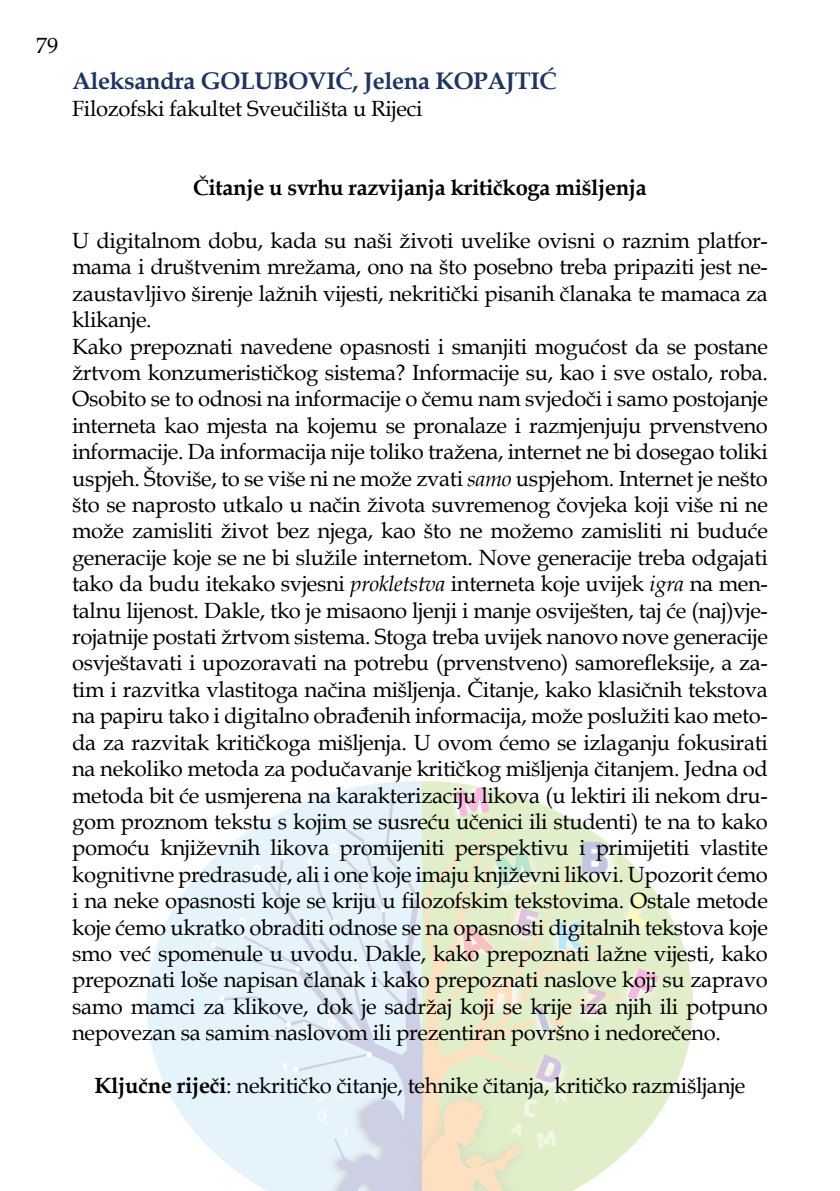
<style>
.page{position:relative;width:840px;height:1191px;background:#fff}
.page>*{position:absolute;margin:0;border:0;box-sizing:border-box;transform-origin:0 0}
.t1{font:700 24px "Book Antiqua";letter-spacing:-.015em;color:#1e3563}
.t2{font:22px/26.4px "Book Antiqua";letter-spacing:-.015em;color:#000}
.t3{font:700 22px "Book Antiqua";letter-spacing:-.015em;color:#000}
.s1{font-style:italic}
.s2{font-weight:700}
</style>
<div class="page">
<img style="left:147px;top:781px;width:547px;height:410px">
<p class="t2" style="left:36px;top:32px;width:23px">79</p>
<p class="t1" style="left:72px;top:65px;width:486px">Aleksandra GOLUBOVIĆ, Jelena KOPAJTIĆ</p>
<p class="t2" style="left:72px;top:95px;width:352px">Filozofski fakultet Sveučilišta u Rijeci</p>
<p class="t3" style="left:193px;top:173px;width:455px">Čitanje u svrhu razvijanja kritičkoga mišljenja</p>
<p class="t2" style="left:72px;top:227px;width:697px">U digitalnom dobu, kada su naši životi uvelike ovisni o raznim platfor&shy;mama i društvenim mrežama, ono na što posebno treba pripaziti jest ne&shy;zaustavljivo širenje lažnih vijesti, nekritički pisanih članaka te mamaca za klikanje.<br>Kako prepoznati navedene opasnosti i smanjiti mogućost da se postane žrtvom konzumerističkog sistema? Informacije su, kao i sve ostalo, roba.<br>Osobito se to odnosi na informacije o čemu nam svjedoči i samo postojanje interneta kao mjesta na kojemu se pronalaze i razmjenjuju prvenstveno informacije. Da informacija nije toliko tražena, internet ne bi dosegao toliki uspjeh. Štoviše, to se više ni ne može zvati <span class="s1">samo</span> uspjehom. Internet je nešto što se naprosto utkalo u način života suvremenog čovjeka koji više ni ne može zamisliti život bez njega, kao što ne možemo zamisliti ni buduće generacije koje se ne bi služile internetom. Nove generacije treba odgajati tako da budu itekako svjesni <span class="s1">prokletstva</span> interneta koje uvijek <span class="s1">igra</span> na men&shy;talnu lijenost. Dakle, tko je misaono ljenji i manje osviješten, taj će (naj)vje&shy;rojatnije postati žrtvom sistema. Stoga treba uvijek nanovo nove generacije osvještavati i upozoravati na potrebu (prvenstveno) samorefleksije, a za&shy;tim i razvitka vlastitoga načina mišljenja. Čitanje, kako klasičnih tekstova na papiru tako i digitalno obrađenih informacija, može poslužiti kao meto&shy;da za razvitak kritičkoga mišljenja. U ovom ćemo se izlaganju fokusirati na nekoliko metoda za podučavanje kritičkog mišljenja čitanjem. Jedna od metoda bit će usmjerena na karakterizaciju likova (u lektiri ili nekom dru&shy;gom proznom tekstu s kojim se susreću učenici ili studenti) te na to kako pomoću književnih likova promijeniti perspektivu i primijetiti vlastite kognitivne predrasude, ali i one koje imaju književni likovi. Upozorit ćemo i na neke opasnosti koje se kriju u filozofskim tekstovima. Ostale metode koje ćemo ukratko obraditi odnose se na opasnosti digitalnih tekstova koje smo već spomenule u uvodu. Dakle, kako prepoznati lažne vijesti, kako prepoznati loše napisan članak i kako prepoznati naslove koji su zapravo samo mamci za klikove, dok je sadržaj koji se krije iza njih ili potpuno nepovezan sa samim naslovom ili prezentiran površno i nedorečeno.</p>
<p class="t2" style="left:94px;top:1071px;width:652px"><span class="s2">Ključne riječi</span>: nekritičko čitanje, tehnike čitanja, kritičko razmišljanje</p>
</div>
